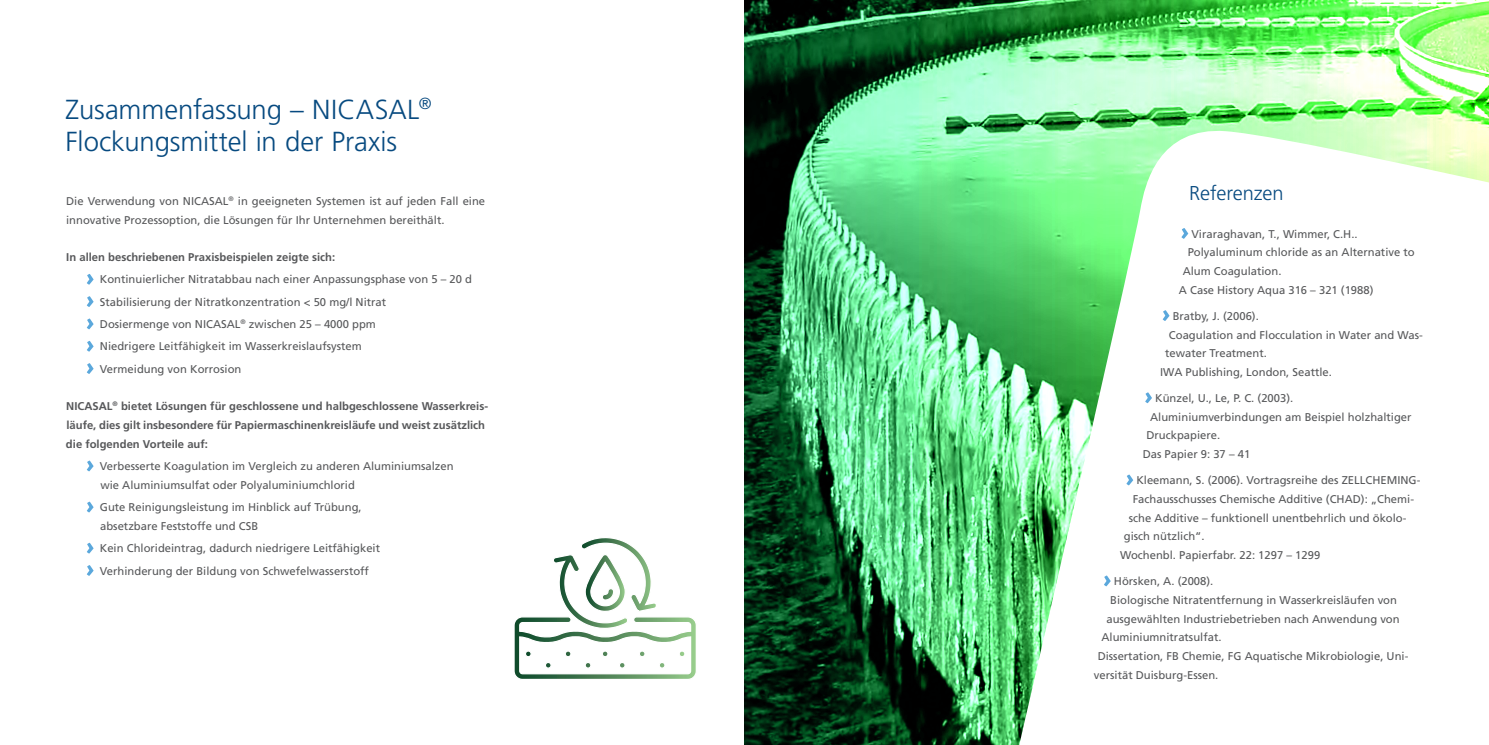
<style>
.page{position:relative;width:1489px;height:745px;background:#fff}
.page>*{position:absolute;margin:0;border:0;box-sizing:border-box;transform-origin:0 0}
.t1{font:300 27.5px/32.5px "Frutiger LT Std";letter-spacing:-.005em;color:#074a80}
.t2{font:300 20px "Frutiger LT Std";color:#074a80}
.t3{font:11.25px/22.2px "Frutiger LT Std";color:#57585a}
.t4{font:700 11.25px/18.8px "Frutiger LT Std";color:#57585a}
</style>
<div class="page">
<img style="left:744px;top:0;width:744px;height:126px">
<svg style="left:87px;top:274px;width:7px;height:10px"></svg>
<svg style="left:87px;top:296px;width:7px;height:11px"></svg>
<svg style="left:87px;top:318px;width:7px;height:11px"></svg>
<svg style="left:87px;top:340px;width:7px;height:11px"></svg>
<svg style="left:87px;top:363px;width:7px;height:11px"></svg>
<svg style="left:87px;top:460px;width:7px;height:11px"></svg>
<svg style="left:87px;top:501px;width:7px;height:11px"></svg>
<svg style="left:87px;top:542px;width:7px;height:11px"></svg>
<svg style="left:87px;top:565px;width:7px;height:10px"></svg>
<svg style="left:744px;top:126px;width:744px;height:618px"></svg>
<svg style="left:1181px;top:228px;width:7px;height:11px"></svg>
<svg style="left:1162px;top:310px;width:7px;height:11px"></svg>
<svg style="left:1145px;top:392px;width:6px;height:11px"></svg>
<svg style="left:1126px;top:474px;width:7px;height:11px"></svg>
<svg style="left:1103px;top:575px;width:7px;height:11px"></svg>
<svg style="left:514px;top:538px;width:182px;height:141px"></svg>
<h1 class="t1" style="left:66px;top:93px;width:367px">Zusammenfassung – NICASAL<sup>®<br></sup>Flockungsmittel in der Praxis</h1>
<p class="t3" style="left:66px;top:191px;width:420px;line-height:18.8px">Die Verwendung von NICASAL<sup>®</sup> in geeigneten Systemen ist auf jeden Fall eine innovative Prozessoption, die Lösungen für Ihr Unternehmen bereithält.</p>
<p class="t4" style="left:66px;top:248px;width:270px">In allen beschriebenen Praxisbeispielen zeigte sich:</p>
<p class="t3" style="left:100px;top:268px;width:373px">Kontinuierlicher Nitratabbau nach einer Anpassungsphase von 5 – 20 d Stabilisierung der Nitratkonzentration &lt; 50 mg/l Nitrat<br>Dosiermenge von NICASAL<sup>®</sup> zwischen 25 – 4000 ppm<br>Niedrigere Leitfähigkeit im Wasserkreislaufsystem<br>Vermeidung von Korrosion</p>
<p class="t4" style="left:66px;top:397px;width:423px">NICASAL<sup>®</sup> bietet Lösungen für geschlossene und halbgeschlossene Wasserkreis&shy;läufe, dies gilt insbesondere für Papiermaschinenkreisläufe und weist zusätzlich die folgenden Vorteile auf:</p>
<p class="t3" style="left:100px;top:456px;width:355px;line-height:18.8px">Verbesserte Koagulation im Vergleich zu anderen Aluminiumsalzen wie Aluminiumsulfat oder Polyaluminiumchlorid</p>
<p class="t3" style="left:100px;top:497px;width:263px;line-height:18.8px">Gute Reinigungsleistung im Hinblick auf Trübung, absetzbare Feststoffe und CSB</p>
<p class="t3" style="left:100px;top:537px;width:282px">Kein Chlorideintrag, dadurch niedrigere Leitfähigkeit<br>Verhinderung der Bildung von Schwefelwasserstoff</p>
<h2 class="t2" style="left:1188px;top:182px;width:96px">Referenzen</h2>
<p class="t3" style="left:1191px;top:222px;width:168px">Viraraghavan, T., Wimmer, C.H..</p>
<p class="t3" style="left:1187px;top:241px;width:228px">Polyaluminum chloride as an Alternative to</p>
<p class="t3" style="left:1182px;top:260px;width:100px">Alum Coagulation.</p>
<p class="t3" style="left:1178px;top:279px;width:196px">A Case History Aqua 316 – 321 (1988)</p>
<p class="t3" style="left:1172px;top:304px;width:88px">Bratby, J. (2006).</p>
<p class="t3" style="left:1168px;top:323px;width:255px">Coagulation and Flocculation in Water and Was-</p>
<p class="t3" style="left:1165px;top:342px;width:103px">tewater Treatment.</p>
<p class="t3" style="left:1160px;top:361px;width:173px">IWA Publishing, London, Seattle.</p>
<p class="t3" style="left:1155px;top:386px;width:139px">Künzel, U., Le, P. C. (2003).</p>
<p class="t3" style="left:1150px;top:405px;width:263px">Aluminiumverbindungen am Beispiel holzhaltiger</p>
<p class="t3" style="left:1146px;top:424px;width:75px">Druckpapiere.</p>
<p class="t3" style="left:1142px;top:443px;width:109px">Das Papier 9: 37 – 41</p>
<p class="t3" style="left:1136px;top:469px;width:285px">Kleemann, S. (2006). Vortragsreihe des ZELLCHEMING-</p>
<p class="t3" style="left:1132px;top:487px;width:283px">Fachausschusses Chemische Additive (CHAD): „Chemi-</p>
<p class="t3" style="left:1128px;top:506px;width:279px">sche Additive – funktionell unentbehrlich und ökolo-</p>
<p class="t3" style="left:1123px;top:525px;width:82px">gisch nützlich“.</p>
<p class="t3" style="left:1120px;top:544px;width:201px">Wochenbl. Papierfabr. 22: 1297 – 1299</p>
<p class="t3" style="left:1113px;top:569px;width:101px">Hörsken, A. (2008).</p>
<p class="t3" style="left:1110px;top:588px;width:288px">Biologische Nitratentfernung in Wasserkreisläufen von</p>
<p class="t3" style="left:1106px;top:607px;width:295px">ausgewählten Industriebetrieben nach Anwendung von</p>
<p class="t3" style="left:1101px;top:626px;width:122px">Aluminiumnitratsulfat.</p>
<p class="t3" style="left:1097px;top:644px;width:312px">Dissertation, FB Chemie, FG Aquatische Mikrobiologie, Uni-</p>
<p class="t3" style="left:1093px;top:663px;width:126px">versität Duisburg-Essen.</p>
</div>
